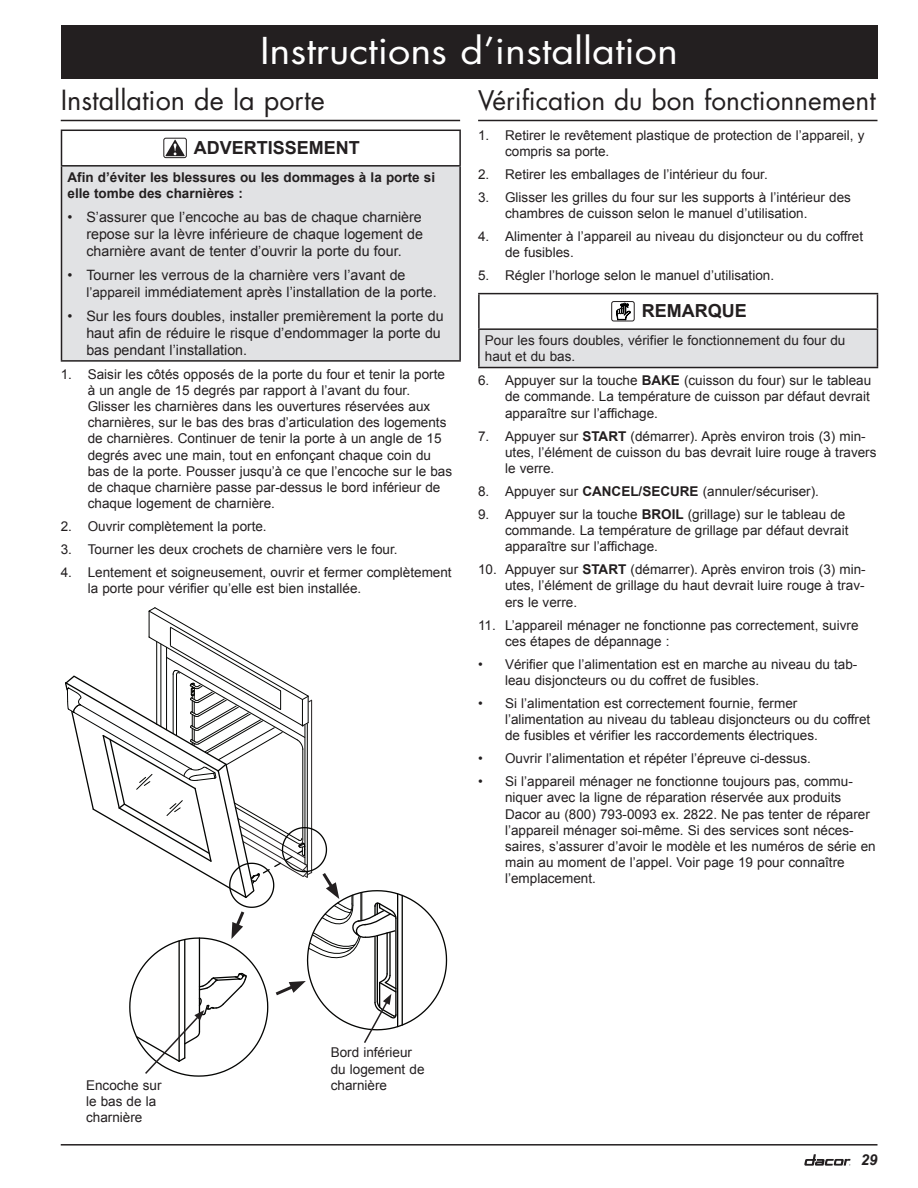
<style>
.page{position:relative;width:918px;height:1188px;background:#fff}
.page>*{position:absolute;margin:0;border:0;box-sizing:border-box;transform-origin:0 0}
.t1{font:36px "Futura Std";color:#fff;scale:1.1 1}
.t2{font:27px "Futura Std";color:#231f20}
.t3{font:26.25px "Futura Std";color:#231f20}
.t4{font:700 18px "Arial";color:#231f20}
.t5{font:italic 700 15px "Arial";color:#231f20}
.t6{font:14.25px/17.1px "Arial";color:#231f20}
.t7{font:13.5px/16.2px "Arial";color:#231f20}
.t8{font:700 13.5px/16.2px "Arial";color:#231f20}
.s1{font-size:13.5px}
.s2{font-weight:700}
</style>
<div class="page">
<svg style="left:804px;top:1154px;width:46px;height:12px"></svg>
<hr style="left:61px;top:1144px;width:817px;height:2px;background:#231f20">
<div style="left:61px;top:25px;width:817px;height:54px;background:#231f20"></div>
<hr style="left:61px;top:120px;width:399px;height:1px;background:#231f20">
<div style="left:62px;top:166px;width:398px;height:195px;background:#e1e2e4"></div>
<hr style="left:61px;top:130px;width:400px;height:1px;background:#231f20">
<hr style="left:61px;top:131px;width:1px;height:34px;background:#231f20">
<hr style="left:459px;top:131px;width:2px;height:34px;background:#231f20">
<hr style="left:61px;top:165px;width:400px;height:2px;background:#231f20">
<hr style="left:61px;top:167px;width:1px;height:193px;background:#231f20">
<hr style="left:459px;top:167px;width:2px;height:193px;background:#231f20">
<hr style="left:61px;top:360px;width:400px;height:2px;background:#231f20">
<div style="left:163px;top:138px;width:24px;height:20px;border:1px solid #231f20;border-radius:2px"></div>
<svg style="left:165px;top:139px;width:20px;height:17px"></svg>
<svg style="left:65px;top:607px;width:383px;height:470px"></svg>
<hr style="left:478px;top:120px;width:400px;height:1px;background:#231f20">
<div style="left:479px;top:329px;width:399px;height:39px;background:#e1e2e4"></div>
<hr style="left:478px;top:293px;width:400px;height:1px;background:#231f20">
<hr style="left:478px;top:294px;width:2px;height:34px;background:#231f20">
<hr style="left:877px;top:294px;width:1px;height:34px;background:#231f20">
<hr style="left:478px;top:328px;width:400px;height:2px;background:#231f20">
<hr style="left:478px;top:330px;width:2px;height:37px;background:#231f20">
<hr style="left:877px;top:330px;width:1px;height:37px;background:#231f20">
<hr style="left:478px;top:367px;width:400px;height:1px;background:#231f20">
<div style="left:611px;top:301px;width:24px;height:20px;border:1px solid #231f20;border-radius:2px"></div>
<svg style="left:616px;top:303px;width:15px;height:19px"></svg>
<h1 class="t1" style="left:260px;top:28px;width:381px">Instructions d’installation</h1>
<h2 class="t2" style="left:61px;top:83px;width:265px">Installation de la porte</h2>
<h3 class="t4" style="left:194px;top:136px;width:168px">ADVERTISSEMENT</h3>
<p class="t8" style="left:68px;top:169px;width:369px">Afin d’éviter les blessures ou les dommages à la porte si elle tombe des charnières :</p>
<p class="t6" style="left:86px;top:208px;width:338px;text-align:justify;text-indent:-19px">• S’assurer que l’encoche au bas de chaque charnière repose sur la lèvre inférieure de chaque logement de charnière avant de tenter d’ouvrir la porte du four.</p>
<p class="t6" style="left:86px;top:266px;width:352px;text-indent:-19px">• Tourner les verrous de la charnière vers l’avant de <span class="s1">l’appareil</span> immédiatement après l’installation de la porte.</p>
<p class="t6" style="left:86px;top:307px;width:359px;text-indent:-19px">• Sur les fours doubles, installer premièrement la porte du haut afin de réduire le risque d’endommager la porte du bas pendant l’installation.</p>
<p class="t7" style="left:88px;top:366px;width:366px;text-indent:-27px">1. Saisir les côtés opposés de la porte du four et tenir la porte à un angle de 15 degrés par rapport à l’avant du four.<br>Glisser les charnières dans les ouvertures réservées aux charnières, sur le bas des bras d’articulation des logements de charnières. Continuer de tenir la porte à un angle de 15 degrés avec une main, tout en enfonçant chaque coin du bas de la porte. Pousser jusqu’à ce que l’encoche sur le bas de chaque charnière passe par-dessus le bord inférieur de chaque logement de charnière.</p>
<p class="t7" style="left:61px;top:518px;width:207px">2. Ouvrir complètement la porte.</p>
<p class="t7" style="left:61px;top:541px;width:338px">3. Tourner les deux crochets de charnière vers le four.</p>
<p class="t7" style="left:88px;top:564px;width:365px;text-indent:-27px">4. Lentement et soigneusement, ouvrir et fermer complètement la porte pour vérifier qu’elle est bien installée.</p>
<h3 class="t3" style="left:478px;top:84px;width:399px">Vérification du bon fonctionnement</h3>
<p class="t7" style="left:505px;top:127px;width:361px;text-indent:-27px">1. Retirer le revêtement plastique de protection de l’appareil, y compris sa porte.</p>
<p class="t7" style="left:478px;top:166px;width:291px">2. Retirer les emballages de l’intérieur du four.</p>
<p class="t7" style="left:505px;top:189px;width:347px;text-indent:-27px">3. Glisser les grilles du four sur les supports à l’intérieur des chambres de cuisson selon le manuel d’utilisation.</p>
<p class="t7" style="left:505px;top:228px;width:360px;text-indent:-27px">4. Alimenter à l’appareil au niveau du disjoncteur ou du coffret de fusibles.</p>
<p class="t7" style="left:478px;top:267px;width:297px">5. Régler l’horloge selon le manuel d’utilisation.</p>
<h3 class="t4" style="left:642px;top:299px;width:106px">REMARQUE</h3>
<p class="t7" style="left:485px;top:332px;width:362px">Pour les fours doubles, vérifier le fonctionnement du four du haut et du bas.</p>
<p class="t7" style="left:505px;top:373px;width:368px;text-align:justify;text-indent:-27px">6. Appuyer sur la touche <span class="s2">BAKE</span> (cuisson du four) sur le tableau de commande. La température de cuisson par défaut devrait apparaître sur l’affichage.</p>
<p class="t7" style="left:505px;top:428px;width:373px;text-indent:-27px">7. Appuyer sur <span class="s2">START</span> (démarrer). Après environ trois (3) min&shy;utes, l’élément de cuisson du bas devrait luire rouge à travers le verre.</p>
<p class="t7" style="left:478px;top:483px;width:342px">8. Appuyer sur <span class="s2">CANCEL/SECURE</span> (annuler/sécuriser).</p>
<p class="t7" style="left:505px;top:506px;width:345px;text-indent:-27px">9. Appuyer sur la touche <span class="s2">BROIL</span> (grillage) sur le tableau de commande. La température de grillage par défaut devrait apparaître sur l’affichage.</p>
<p class="t7" style="left:505px;top:562px;width:362px;text-align:justify;text-indent:-27px">10. Appuyer sur <span class="s2">START</span> (démarrer). Après environ trois (3) min&shy;utes, l’élément de grillage du haut devrait luire rouge à trav&shy;ers le verre.</p>
<p class="t7" style="left:505px;top:617px;width:355px;text-indent:-27px">11. L’appareil ménager ne fonctionne pas correctement, suivre ces étapes de dépannage :</p>
<p class="t7" style="left:505px;top:656px;width:354px;text-indent:-27px">• Vérifier que l’alimentation est en marche au niveau du tab&shy;leau disjoncteurs ou du coffret de fusibles.</p>
<p class="t7" style="left:505px;top:695px;width:367px;text-indent:-27px">• Si l’alimentation est correctement fournie, fermer l’alimentation au niveau du tableau disjoncteurs ou du coffret de fusibles et vérifier les raccordements électriques.</p>
<p class="t7" style="left:478px;top:751px;width:334px">• Ouvrir l’alimentation et répéter l’épreuve ci-dessus.</p>
<p class="t7" style="left:505px;top:773px;width:372px;text-indent:-27px">• Si l’appareil ménager ne fonctionne toujours pas, commu&shy;niquer avec la ligne de réparation réservée aux produits Dacor au (800) 793-0093 ex. 2822. Ne pas tenter de réparer l’appareil ménager soi-même. Si des services sont néces&shy;saires, s’assurer d’avoir le modèle et les numéros de série en main au moment de l’appel. Voir page 19 pour connaître l’emplacement.</p>
<p class="t7" style="left:86px;top:1077px;width:77px">Encoche sur le bas de la charnière</p>
<p class="t7" style="left:331px;top:1045px;width:95px">Bord inférieur du logement de charnière</p>
<p class="t5" style="left:861px;top:1150px;width:18px">29</p>
</div>
